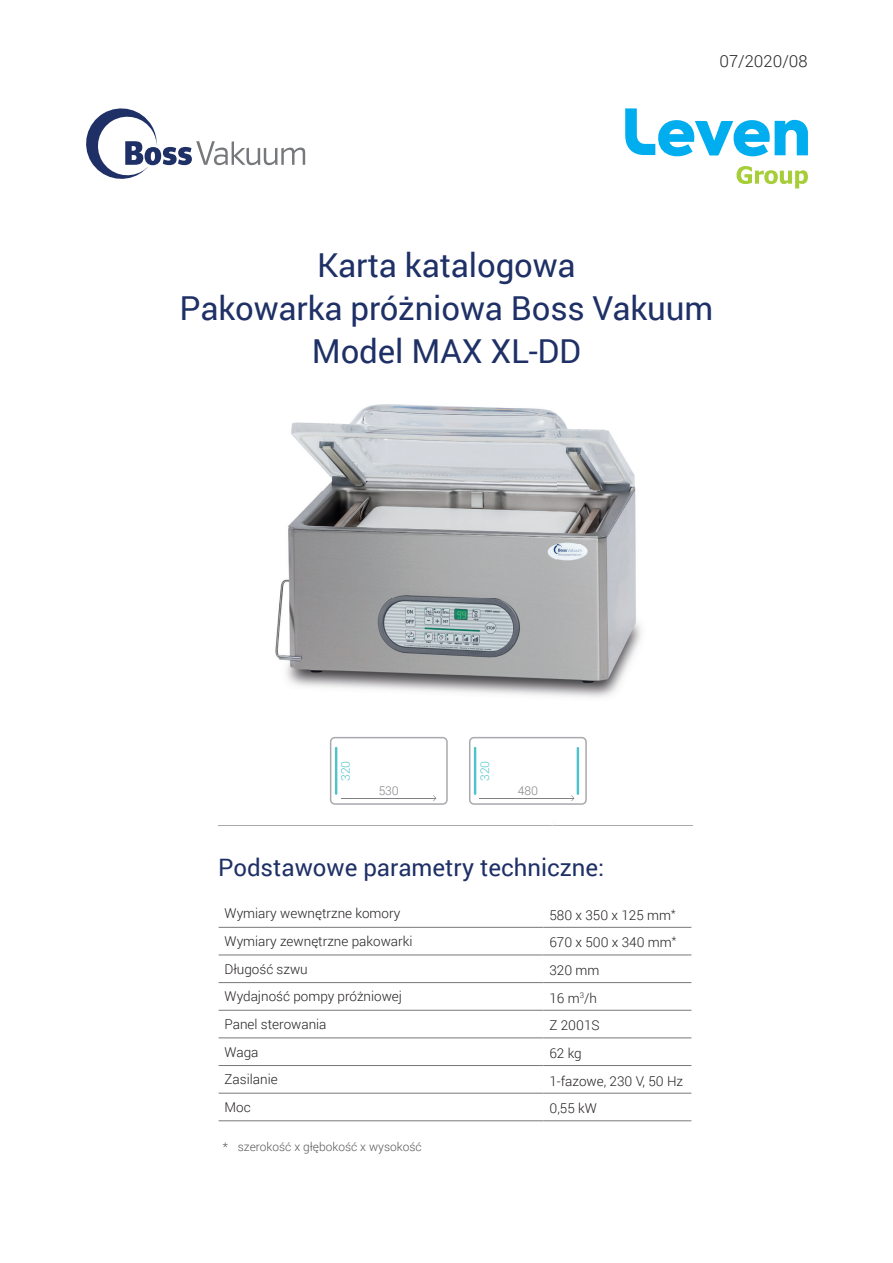
<style>
.page{position:relative;width:893px;height:1263px;background:#fff}
.page>*{position:absolute;margin:0;border:0;box-sizing:border-box;transform-origin:0 0}
.t1{font:33px/43px "Roboto";letter-spacing:-.005em;color:#1e3066;text-align:center}
.t2{font:24px "Roboto";color:#1e3066}
.t3{font:300 16.5px "Roboto";color:#231f20}
.t4{font:300 13.5px "Roboto";color:#231f20}
.t5{font:300 12px "Roboto";color:#57585a}
.t6{font:300 12px "Roboto";color:#4fc3cb}
.t7{font:300 12px "Roboto";color:#808285}
</style>
<div class="page">
<svg style="left:86px;top:108px;width:219px;height:71px"></svg>
<hr style="left:218px;top:825px;width:475px;height:1px;background:#a8a9ad">
<hr style="left:219px;top:927px;width:324px;height:1px;background:#76787b">
<hr style="left:543px;top:927px;width:148px;height:1px;background:#76787b">
<hr style="left:219px;top:955px;width:324px;height:1px;background:#76787b">
<hr style="left:543px;top:955px;width:148px;height:1px;background:#76787b">
<hr style="left:219px;top:982px;width:324px;height:1px;background:#76787b">
<hr style="left:543px;top:982px;width:148px;height:1px;background:#76787b">
<hr style="left:219px;top:1010px;width:324px;height:1px;background:#76787b">
<hr style="left:543px;top:1010px;width:148px;height:1px;background:#76787b">
<hr style="left:219px;top:1038px;width:324px;height:1px;background:#76787b">
<hr style="left:543px;top:1038px;width:148px;height:1px;background:#76787b">
<hr style="left:219px;top:1065px;width:324px;height:1px;background:#76787b">
<hr style="left:543px;top:1065px;width:148px;height:1px;background:#76787b">
<hr style="left:219px;top:1093px;width:324px;height:1px;background:#76787b">
<hr style="left:543px;top:1093px;width:148px;height:1px;background:#76787b">
<hr style="left:219px;top:1120px;width:324px;height:1px;background:#76787b">
<hr style="left:543px;top:1120px;width:148px;height:1px;background:#76787b">
<img style="left:275px;top:404px;width:367px;height:294px">
<svg style="left:330px;top:737px;width:118px;height:68px"></svg>
<svg style="left:469px;top:737px;width:118px;height:68px"></svg>
<hr style="left:335px;top:747px;width:2px;height:48px;background:#4fc3cb">
<hr style="left:474px;top:747px;width:2px;height:48px;background:#4fc3cb">
<hr style="left:577px;top:747px;width:2px;height:48px;background:#4fc3cb">
<svg style="left:625px;top:108px;width:183px;height:48px"></svg>
<svg style="left:736px;top:166px;width:72px;height:22px"></svg>
<p class="t3" style="left:719px;top:50px;width:90px">07/2020/08</p>
<h1 class="t1" style="left:180px;top:242px;width:535px">Karta katalogowa<br>Pakowarka próżniowa Boss Vakuum<br>Model MAX XL-DD</h1>
<p class="t6" style="left:337px;top:781px;width:22px;rotate:-90deg">320</p>
<p class="t7" style="left:379px;top:782px;width:22px">530</p>
<p class="t6" style="left:477px;top:781px;width:22px;rotate:-90deg">320</p>
<p class="t7" style="left:518px;top:782px;width:22px">480</p>
<h2 class="t2" style="left:218px;top:851px;width:388px">Podstawowe parametry techniczne:</h2>
<p class="t4" style="left:225px;top:904px;width:177px">Wymiary wewnętrzne komory</p>
<p class="t4" style="left:549px;top:906px;width:128px">580 x 350 x 125 mm<sup>*</sup></p>
<p class="t4" style="left:225px;top:932px;width:189px">Wymiary zewnętrzne pakowarki</p>
<p class="t4" style="left:549px;top:933px;width:128px">670 x 500 x 340 mm<sup>*</sup></p>
<p class="t4" style="left:225px;top:960px;width:85px">Długość szwu</p>
<p class="t4" style="left:549px;top:961px;width:52px">320 mm</p>
<p class="t4" style="left:225px;top:987px;width:179px">Wydajność pompy próżniowej</p>
<p class="t4" style="left:549px;top:988px;width:49px">16 m<sup>3</sup>/h</p>
<p class="t4" style="left:225px;top:1015px;width:103px">Panel sterowania</p>
<p class="t4" style="left:549px;top:1016px;width:52px">Z 2001S</p>
<p class="t4" style="left:225px;top:1042px;width:35px">Waga</p>
<p class="t4" style="left:549px;top:1044px;width:34px">62 kg</p>
<p class="t4" style="left:225px;top:1070px;width:55px">Zasilanie</p>
<p class="t4" style="left:549px;top:1071px;width:135px">1-fazowe, 230 V, 50 Hz</p>
<p class="t4" style="left:225px;top:1098px;width:28px">Moc</p>
<p class="t4" style="left:549px;top:1099px;width:49px">0,55 kW</p>
<p class="t5" style="left:223px;top:1138px;width:200px">* szerokość x głębokość x wysokość</p>
</div>
